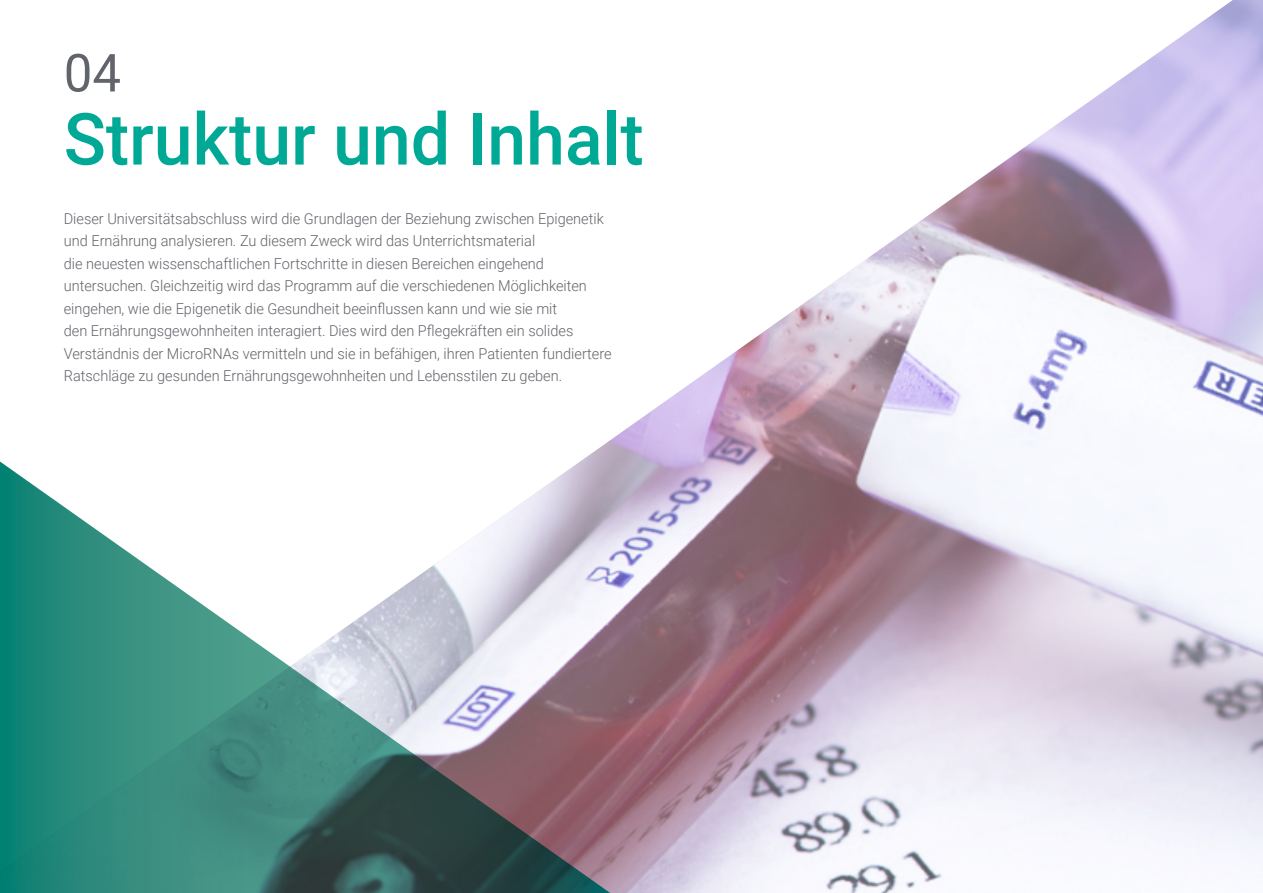
<style>
.page{position:relative;width:1263px;height:893px;background:#fff}
.page>*{position:absolute;margin:0;border:0;box-sizing:border-box;transform-origin:0 0}
.t1{font:500 72px "Roboto";color:#00a996}
.t2{font:52.5px "Roboto";color:#61646a}
.t3{font:300 15px/22.5px "Roboto";color:#61646a}
</style>
<div class="page">
<img style="left:602px;top:0;width:661px;height:893px">
<svg style="left:0;top:446px;width:640px;height:447px"></svg>
<h2 class="t2" style="left:64px;top:36px;width:59px">04</h2>
<h1 class="t1" style="left:64px;top:89px;width:581px">Struktur und Inhalt</h1>
<p class="t3" style="left:64px;top:207px;width:549px">Dieser Universitätsabschluss wird die Grundlagen der Beziehung zwischen Epigenetik und Ernährung analysieren. Zu diesem Zweck wird das Unterrichtsmaterial<br>die neuesten wissenschaftlichen Fortschritte in diesen Bereichen eingehend untersuchen. Gleichzeitig wird das Programm auf die verschiedenen Möglichkeiten eingehen, wie die Epigenetik die Gesundheit beeinflussen kann und wie sie mit<br>den Ernährungsgewohnheiten interagiert. Dies wird den Pflegekräften ein solides Verständnis der MicroRNAs vermitteln und sie in befähigen, ihren Patienten fundiertere Ratschläge zu gesunden Ernährungsgewohnheiten und Lebensstilen zu geben.</p>
</div>
